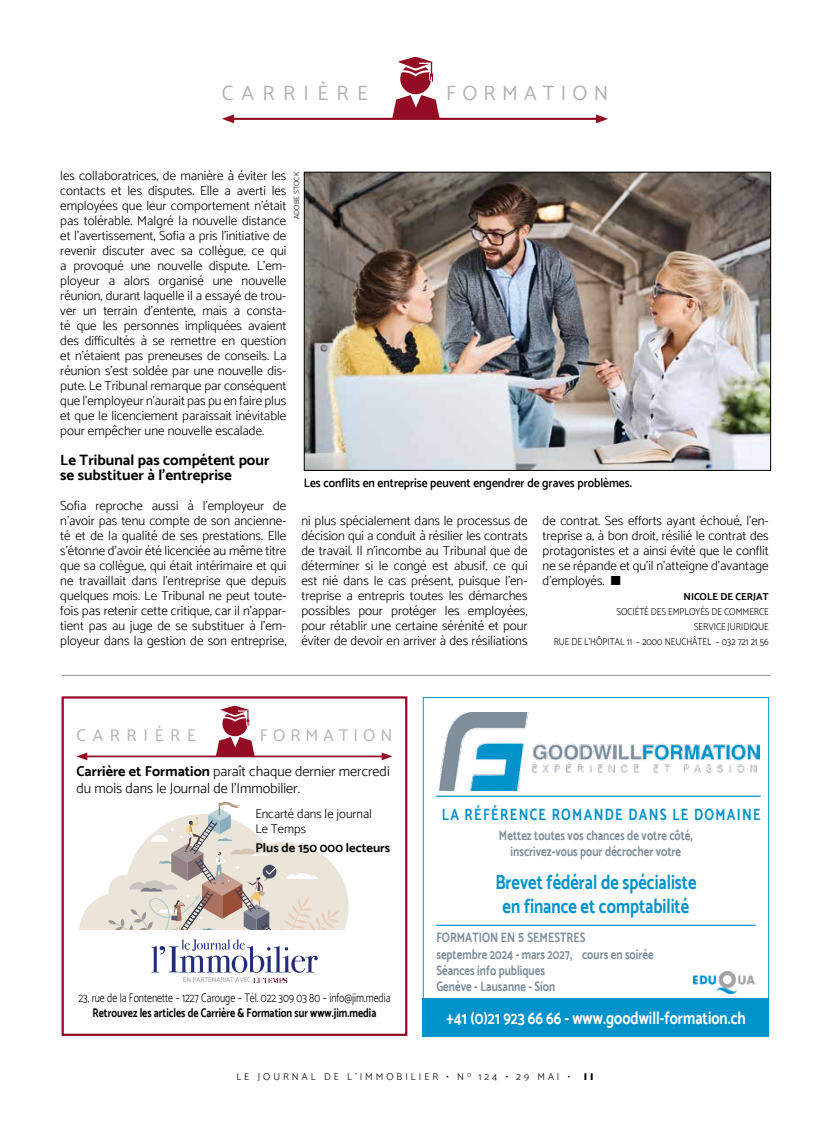
<style>
.page{position:relative;width:830px;height:1134px;background:#fff}
.page>*{position:absolute;margin:0;border:0;box-sizing:border-box;transform-origin:0 0}
.t1{font:20.75px "Catamaran";letter-spacing:.3em;color:#b3b2b2}
.t2{font:20.75px "Catamaran";letter-spacing:.4em;color:#b3b2b2}
.t3{font:700 20.5px/24.5px "Catamaran";color:#0093cb;text-align:center;scale:.8 1}
.t4{font:700 17.88px "Catamaran";color:#fff;scale:.8 1}
.t5{font:16.88px "Catamaran";letter-spacing:.3em;color:#b3b2b2}
.t6{font:16.88px "Catamaran";letter-spacing:.4em;color:#b3b2b2}
.t7{font:700 16.38px "Catamaran";letter-spacing:.105em;color:#0093cb;scale:.8 1}
.t8{font:700 15px/15px "Catamaran";color:#000}
.t9{font:300 14.25px/17.1px "Catamaran";color:#000}
.t10{font:700 14.25px "Catamaran";color:#808f9c;scale:.8 1}
.t11{font:700 13.62px/16.4px "Catamaran";color:#808f9c;text-align:center;scale:.8 1}
.t12{font:300 13.12px/15px "Catamaran";color:#000;text-align:justify}
.t13{font:300 12.62px/15.2px "Catamaran";color:#000}
.t14{font:700 12.62px "Catamaran";color:#000}
.t15{font:300 12.5px "Catamaran";color:#000;scale:.8 1}
.t16{font:600 12.5px "Catamaran";color:#000;scale:.92 1}
.t17{font:700 12.5px "Catamaran";color:#000;scale:.8 1}
.t18{font:300 10px/15px "Catamaran";color:#000;text-align:right;scale:.9 1}
.t19{font:300 10px "Catamaran";letter-spacing:.3em;color:#000}
.t20{font:700 10px "Catamaran";color:#000}
.t21{font:900 10px "Catamaran";color:#000}
.t22{font:300 7.5px "Catamaran";letter-spacing:.01em;color:#000}
.t23{font:200 6.88px "Catamaran";color:#777776}
.s1{font-weight:700}
</style>
<div class="page">
<svg style="left:392px;top:57px;width:47px;height:61px"></svg>
<hr style="left:230px;top:118px;width:369px;height:2px;background:#940c23">
<svg style="left:222px;top:114px;width:12px;height:9px"></svg>
<svg style="left:595px;top:114px;width:13px;height:9px"></svg>
<hr style="left:61px;top:675px;width:709px;height:1px;background:#979696">
<hr style="left:436px;top:796px;width:324px;height:1px;background:#0093cb">
<hr style="left:436px;top:925px;width:319px;height:1px;background:#0093cb">
<div style="left:423px;top:999px;width:345px;height:38px;background:#0093cb"></div>
<img style="left:439px;top:713px;width:319px;height:77px">
<div style="left:528px;top:776px;width:231px;height:18px;background:#fff"></div>
<img style="left:693px;top:971px;width:61px;height:22px">
<img style="left:306px;top:174px;width:462px;height:295px">
<div style="left:304px;top:172px;width:466px;height:299px;border:1px solid #000"></div>
<div style="left:61px;top:696px;width:346px;height:340px;border:2px solid #940c23"></div>
<svg style="left:79px;top:801px;width:269px;height:129px"></svg>
<svg style="left:216px;top:706px;width:38px;height:49px"></svg>
<hr style="left:84px;top:755px;width:300px;height:2px;background:#940c23">
<svg style="left:76px;top:752px;width:11px;height:8px"></svg>
<svg style="left:381px;top:752px;width:11px;height:8px"></svg>
<svg style="left:151px;top:939px;width:166px;height:34px"></svg>
<img style="left:253px;top:977px;width:33px;height:5px">
<h1 class="t2" style="left:222px;top:81px;width:147px">CARRIÈRE</h1>
<h1 class="t1" style="left:446px;top:81px;width:163px">FORMATION</h1>
<p class="t12" style="left:60px;top:168px;width:227px">les collaboratrices, de manière à éviter les contacts et les disputes. Elle a averti les employées que leur comportement n'était pas tolérable. Malgré la nouvelle distance et l'avertissement, Sofia a pris l'initiative de revenir discuter avec sa collègue, ce qui a provoqué une nouvelle dispute. L'em&shy;ployeur a alors organisé une nouvelle réunion, durant laquelle il a essayé de trou&shy;ver un terrain d'entente, mais a consta&shy;té que les personnes impliquées avaient des difficultés à se remettre en question et n'étaient pas preneuses de conseils. La réunion s'est soldée par une nouvelle dis&shy;pute. Le Tribunal remarque par conséquent que l'employeur n'aurait pas pu en faire plus et que le licenciement paraissait inévitable pour empêcher une nouvelle escalade.</p>
<p class="t8" style="left:60px;top:452px;width:211px">Le Tribunal pas compétent pour se substituer à l'entreprise</p>
<p class="t12" style="left:60px;top:498px;width:227px">Sofia reproche aussi à l'employeur de n'avoir pas tenu compte de son ancienne&shy;té et de la qualité de ses prestations. Elle s'étonne d'avoir été licenciée au même titre que sa collègue, qui était intérimaire et qui ne travaillait dans l'entreprise que depuis quelques mois. Le Tribunal ne peut toute&shy;fois pas retenir cette critique, car il n'appar&shy;tient pas au juge de se substituer à l'em&shy;ployeur dans la gestion de son entreprise,</p>
<p class="t22" style="left:292px;top:219px;width:49px;rotate:-90deg">ADOBE STOCK</p>
<p class="t16" style="left:304px;top:476px;width:358px">Les conflits en entreprise peuvent engendrer de graves problèmes.</p>
<p class="t12" style="left:301px;top:513px;width:227px">ni plus spécialement dans le processus de décision qui a conduit à résilier les contrats de travail. Il n'incombe au Tribunal que de déterminer si le congé est abusif, ce qui est nié dans le cas présent, puisque l'en&shy;treprise a entrepris toutes les démarches possibles pour protéger les employées, pour rétablir une certaine sérénité et pour éviter de devoir en arriver à des résiliations</p>
<p class="t12" style="left:542px;top:513px;width:227px">de contrat. Ses efforts ayant échoué, l'en&shy;treprise a, à bon droit, résilié le contrat des protagonistes et a ainsi évité que le conflit ne se répande et qu'il n'atteigne d'avantage d'employés. ■</p>
<p class="t20" style="left:683px;top:591px;width:87px">NICOLE DE CERJAT</p>
<p class="t18" style="left:553px;top:604px;width:240px">SOCIÉTÉ DES EMPLOYÉS DE COMMERCE<br>SERVICE JURIDIQUE<br>RUE DE L'HÔPITAL 11 – 2000 NEUCHÂTEL – 032 721 21 56</p>
<p class="t6" style="left:76px;top:725px;width:121px">CARRIÈRE</p>
<p class="t5" style="left:260px;top:725px;width:134px">FORMATION</p>
<p class="t9" style="left:76px;top:762px;width:314px"><span class="s1">Carrière et Formation</span> paraît chaque dernier mercredi du mois dans le Journal de l’Immobilier.</p>
<p class="t13" style="left:255px;top:805px;width:118px">Encarté dans le journal<br>Le Temps</p>
<p class="t14" style="left:255px;top:841px;width:136px">Plus de 150 000 lecteurs</p>
<p class="t23" style="left:183px;top:976px;width:70px">EN PARTENARIAT AVEC</p>
<p class="t15" style="left:78px;top:990px;width:391px">23, rue de la Fontenette – 1227 Carouge – Tél. 022 309 03 80 – info@jim.media</p>
<p class="t17" style="left:92px;top:1005px;width:356px">Retrouvez les articles de Carrière &amp; Formation sur www.jim.media</p>
<p class="t7" style="left:441px;top:805px;width:400px">LA RÉFÉRENCE ROMANDE DANS LE DOMAINE</p>
<p class="t11" style="left:498px;top:827px;width:244px">Mettez toutes vos chances de votre côté, inscrivez-vous pour décrocher votre</p>
<h2 class="t3" style="left:495px;top:869px;width:253px">Brevet fédéral de spécialiste en finance et comptabilité</h2>
<p class="t11" style="left:436px;top:929px;width:273px;text-align:left">FORMATION EN SEMESTRES<br>septembre 2024 - mars 2027, cours en soirée<br>Séances info publiques<br>Genève - Lausanne - Sion</p>
<p class="t10" style="left:518px;top:928px;width:9px">5</p>
<h3 class="t4" style="left:446px;top:1007px;width:375px">+41 (0)21 923 66 66 - www.goodwill-formation.ch</h3>
<p class="t19" style="left:236px;top:1071px;width:335px">LE JOURNAL DE L’IMMOBILIER • N <sup>O</sup> 124 • 29 MAI •</p>
<p class="t21" style="left:583px;top:1071px;width:11px">I I</p>
</div>
